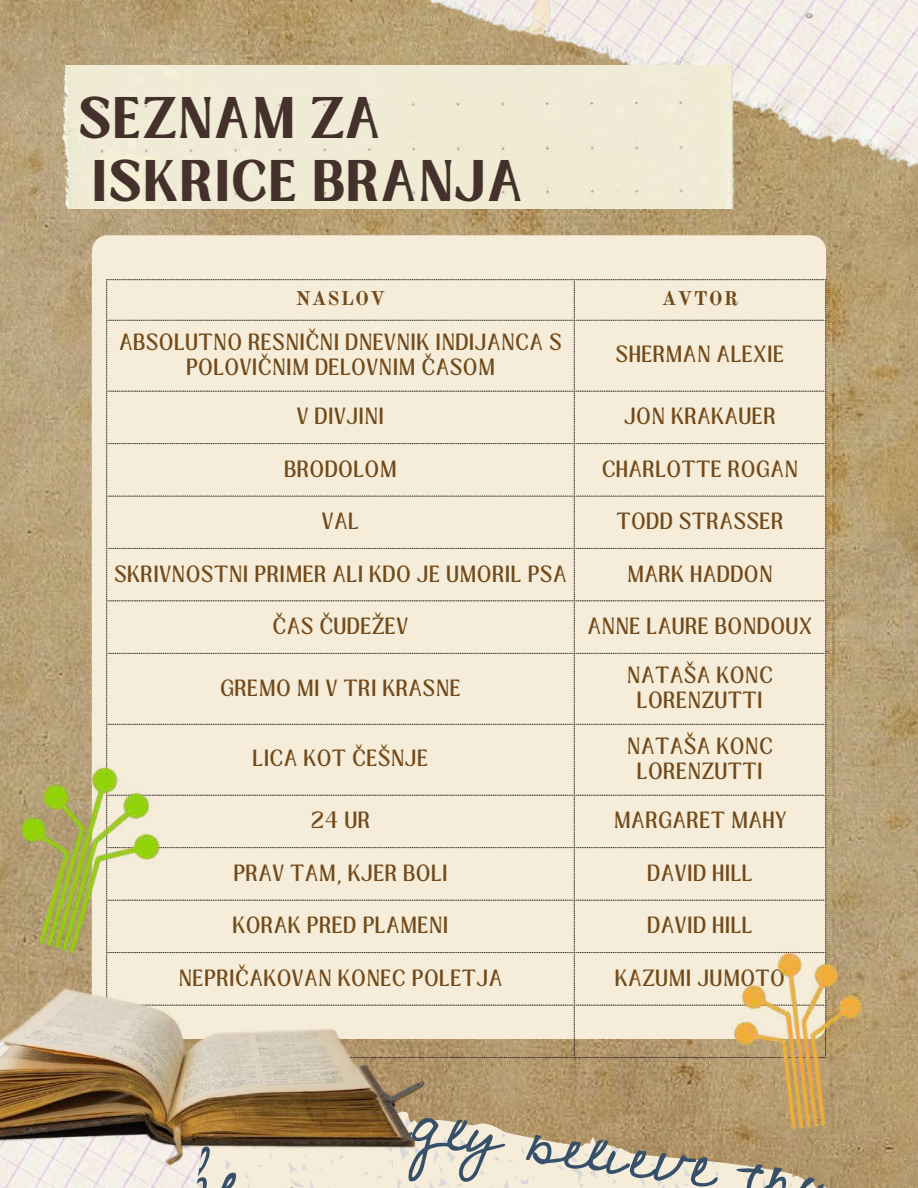
<style>
.page{position:relative;width:918px;height:1188px;background:#fff}
.page>*{position:absolute;margin:0;border:0;box-sizing:border-box;transform-origin:0 0}
.t1{font:800 45px/63px "Loubag";letter-spacing:.06em;color:#44312b}
.t2{font:700 19.5px "Old Standard";letter-spacing:.06em;color:#724919}
.t3{font:18px/24.8px "Loubag";letter-spacing:.06em;color:#724919;text-align:center}
</style>
<div class="page">
<img style="left:0;top:0;width:918px;height:1188px">
<img style="left:0;top:789px;width:854px;height:399px">
<img style="left:135px;top:0;width:783px;height:449px">
<svg style="left:427px;top:1078px;width:406px;height:110px;fill:#b0956a"></svg>
<svg style="left:186px;top:1083px;width:641px;height:105px"></svg>
<div style="left:57px;top:66px;width:684px;height:143px;background:#f0ebd7"></div>
<div style="left:106px;top:279px;width:469px;height:779px;background:#f5edd9"></div>
<div style="left:576px;top:279px;width:250px;height:779px;background:#f5edd9"></div>
<img style="left:0;top:986px;width:427px;height:182px">
<img style="left:0;top:734px;width:204px;height:252px">
<img style="left:688px;top:927px;width:226px;height:226px">
<h1 class="t1" style="left:93px;top:87px;width:431px;text-indent:-14px">SEZNAM ZA<br>ISKRICE BRANJA</h1>
<p class="t2" style="left:296px;top:286px;width:91px">NASLOV</p>
<p class="t2" style="left:662px;top:286px;width:78px">AVTOR</p>
<p class="t3" style="left:119px;top:330px;width:443px">ABSOLUTNO RESNIČNI DNEVNIK INDIJANCA S<br>POLOVIČNIM DELOVNIM ČASOM</p>
<p class="t3" style="left:616px;top:342px;width:169px">SHERMAN ALEXIE</p>
<p class="t3" style="left:297px;top:404px;width:88px">V DIVJINI</p>
<p class="t3" style="left:624px;top:404px;width:153px">JON KRAKAUER</p>
<p class="t3" style="left:284px;top:457px;width:114px">BRODOLOM</p>
<p class="t3" style="left:602px;top:457px;width:197px">CHARLOTTE ROGAN</p>
<p class="t3" style="left:322px;top:509px;width:38px">VAL</p>
<p class="t3" style="left:617px;top:509px;width:168px">TODD STRASSER</p>
<p class="t3" style="left:115px;top:562px;width:453px">SKRIVNOSTNI PRIMER ALI KDO JE UMORIL PSA</p>
<p class="t3" style="left:627px;top:562px;width:147px">MARK HADDON</p>
<p class="t3" style="left:273px;top:614px;width:137px">ČAS ČUDEŽEV</p>
<p class="t3" style="left:588px;top:614px;width:226px">ANNE LAURE BONDOUX</p>
<p class="t3" style="left:220px;top:676px;width:242px">GREMO MI V TRI KRASNE</p>
<p class="t3" style="left:253px;top:746px;width:176px">LICA KOT ČEŠNJE</p>
<p class="t3" style="left:627px;top:663px;width:147px">NATAŠA KONC<br>LORENZUTTI</p>
<p class="t3" style="left:627px;top:734px;width:147px">NATAŠA KONC<br>LORENZUTTI</p>
<p class="t3" style="left:311px;top:808px;width:60px">24 UR</p>
<p class="t3" style="left:614px;top:808px;width:173px">MARGARET MAHY</p>
<p class="t3" style="left:233px;top:861px;width:215px">PRAV TAM, KJER BOLI</p>
<p class="t3" style="left:648px;top:861px;width:106px">DAVID HILL</p>
<p class="t3" style="left:233px;top:913px;width:217px">KORAK PRED PLAMENI</p>
<p class="t3" style="left:648px;top:913px;width:106px">DAVID HILL</p>
<p class="t3" style="left:179px;top:966px;width:325px">NEPRIČAKOVAN KONEC POLETJA</p>
<p class="t3" style="left:615px;top:966px;width:171px">KAZUMI JUMOTO</p>
</div>
